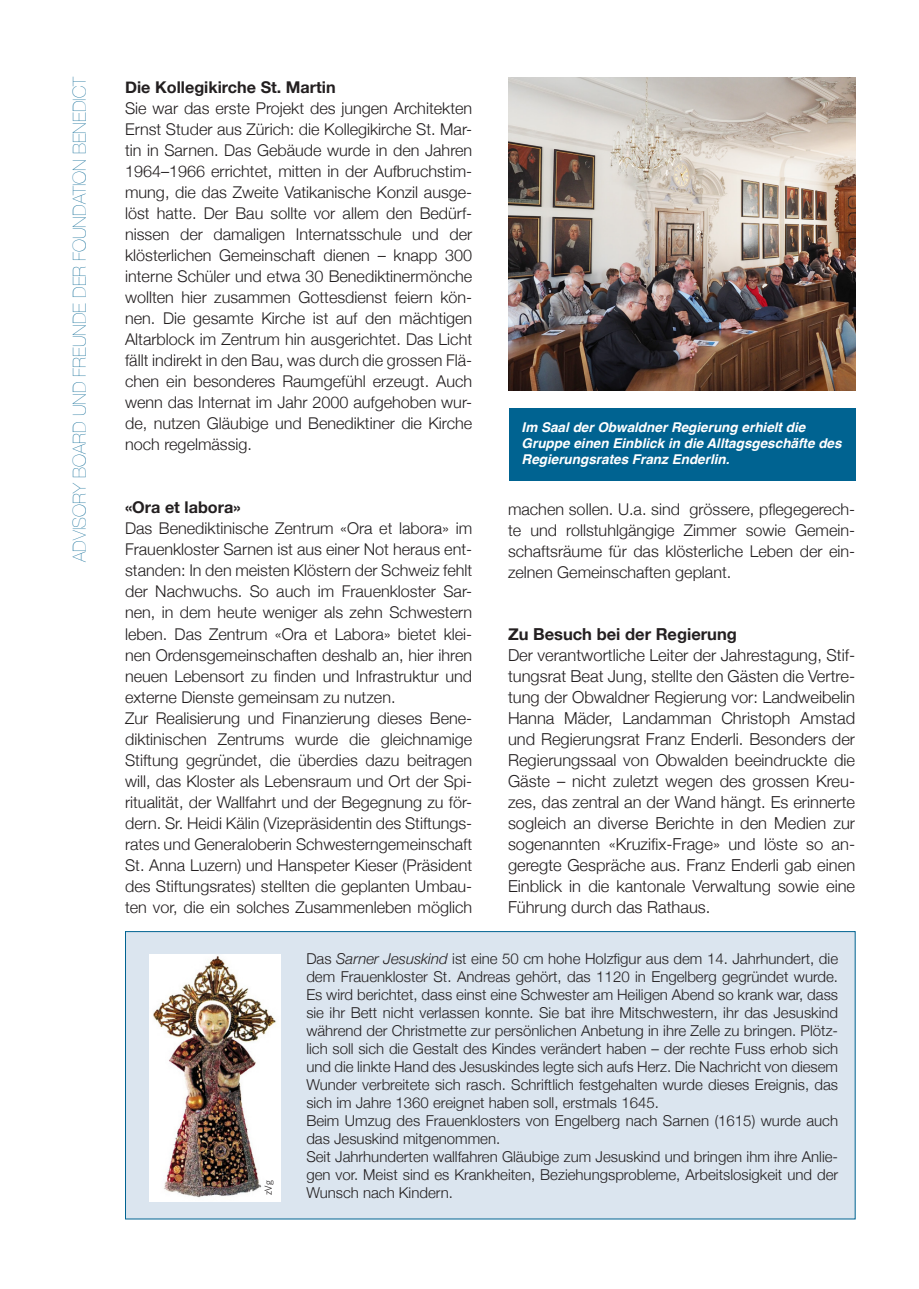
<style>
.page{position:relative;width:919px;height:1289px;background:#fff}
.page>*{position:absolute;margin:0;border:0;box-sizing:border-box;transform-origin:0 0}
.t1{font:200 18px "Helvetica Neue";color:#006391}
.t2{font:300 16.5px/21px "Helvetica Neue";color:#231f20;text-align:justify}
.t3{font:700 16.5px "Helvetica Neue";color:#231f20}
.t4{font:300 16.2px/21px "Helvetica Neue";color:#231f20;text-align:justify}
.t5{font:700 16.2px "Helvetica Neue";color:#231f20}
.t6{font:300 15px/18px "Helvetica Neue";color:#231f20}
.t7{font:italic 700 13.5px/16.2px "Helvetica";color:#fff}
.t8{font:300 9.75px "News Gothic BT";color:#231f20}
.s1{font-style:italic}
</style>
<div class="page">
<img style="left:508px;top:77px;width:347px;height:314px">
<div style="left:509px;top:409px;width:346px;height:72px;background:#006391"></div>
<div style="left:125px;top:931px;width:730px;height:288px;background:#dbe5ef;border:1px solid #006391"></div>
<img style="left:150px;top:954px;width:131px;height:247px">
<p class="t1" style="left:65px;top:562px;width:487px;rotate:-90deg">ADVISORY BOARD UND FREUNDE DER FOUNDATION BENEDICT</p>
<p class="t5" style="left:125px;top:75px;width:212px">Die Kollegikirche St. Martin</p>
<p class="t4" style="left:125px;top:97px;width:348px">Sie war das erste Projekt des jungen Architekten Ernst Studer aus Zürich: die Kollegikirche St. Mar&shy;tin in Sarnen. Das Gebäude wurde in den Jahren 1964–1966 errichtet, mitten in der Aufbruchstim&shy;mung, die das Zweite Vatikanische Konzil ausge&shy;löst hatte. Der Bau sollte vor allem den Bedürf&shy;nissen der damaligen Internatsschule und der klösterlichen Gemeinschaft dienen – knapp 300 interne Schüler und etwa 30 Benediktinermönche wollten hier zusammen Gottesdienst feiern kön&shy;nen. Die gesamte Kirche ist auf den mächtigen Altarblock im Zentrum hin ausgerichtet. Das Licht fällt indirekt in den Bau, was durch die grossen Flä&shy;chen ein besonderes Raumgefühl erzeugt. Auch wenn das Internat im Jahr 2000 aufgehoben wur&shy;de, nutzen Gläubige und Benediktiner die Kirche noch regelmässig.</p>
<p class="t5" style="left:125px;top:495px;width:117px">«Ora et labora»</p>
<p class="t4" style="left:125px;top:517px;width:348px;text-align:left">Das Benediktinische Zentrum «Ora et labora» im Frauenkloster Sarnen ist aus einer Not heraus ent&shy;standen: In den meisten Klöstern der Schweiz fehlt der Nachwuchs. So auch im Frauenkloster Sar&shy;nen, in dem heute weniger als zehn Schwestern leben. Das Zentrum «Ora et Labora» bietet klei&shy;nen Ordensgemeinschaften deshalb an, hier ihren neuen Lebensort zu finden und Infrastruktur und externe Dienste gemeinsam zu nutzen.<br>Zur Realisierung und Finanzierung dieses Bene&shy;diktinischen Zentrums wurde die gleichnamige Stiftung gegründet, die überdies dazu beitragen will, das Kloster als Lebensraum und Ort der Spi&shy;ritualität, der Wallfahrt und der Begegnung zu för&shy;dern. Sr. Heidi Kälin (Vizepräsidentin des Stiftungs&shy;rates und Generaloberin Schwesterngemeinschaft St. Anna Luzern) und Hanspeter Kieser (Präsident des Stiftungsrates) stellten die geplanten Umbau&shy;ten vor, die ein solches Zusammenleben möglich</p>
<p class="t7" style="left:521px;top:419px;width:321px">Im Saal der Obwaldner Regierung erhielt die<br>Gruppe einen Einblick in die Alltagsgeschäfte des<br>Regierungsrates Franz Enderlin.</p>
<p class="t4" style="left:508px;top:497px;width:348px">machen sollen. U.a. sind grössere, pflegegerech&shy;te und rollstuhlgängige Zimmer sowie Gemein&shy;schaftsräume für das klösterliche Leben der ein&shy;zelnen Gemeinschaften geplant.</p>
<p class="t3" style="left:508px;top:620px;width:230px">Zu Besuch bei der Regierung</p>
<p class="t2" style="left:508px;top:643px;width:348px">Der verantwortliche Leiter der Jahrestagung, Stif&shy;tungsrat Beat Jung, stellte den Gästen die Vertre&shy;tung der Obwaldner Regierung vor: Landweibelin Hanna Mäder, Landamman Christoph Amstad und Regierungsrat Franz Enderli. Besonders der Regierungssaal von Obwalden beeindruckte die Gäste – nicht zuletzt wegen des grossen Kreu&shy;zes, das zentral an der Wand hängt. Es erinnerte sogleich an diverse Berichte in den Medien zur sogenannten «Kruzifix-Frage» und löste so an&shy;geregte Gespräche aus. Franz Enderli gab einen Einblick in die kantonale Verwaltung sowie eine Führung durch das Rathaus.</p>
<p class="t8" style="left:262px;top:1194px;width:16px;rotate:-90deg">zVg</p>
<p class="t6" style="left:306px;top:948px;width:533px">Das <span class="s1">Sarner Jesuskind</span> ist eine 50 cm hohe Holzfigur aus dem 14. Jahrhundert, die dem Frauenkloster St. Andreas gehört, das 1120 in Engelberg gegründet wurde.<br>Es wird berichtet, dass einst eine Schwester am Heiligen Abend so krank war, dass sie ihr Bett nicht verlassen konnte. Sie bat ihre Mitschwestern, ihr das Jesuskind während der Christmette zur persönlichen Anbetung in ihre Zelle zu bringen. Plötz&shy;lich soll sich die Gestalt des Kindes verändert haben – der rechte Fuss erhob sich und die linkte Hand des Jesuskindes legte sich aufs Herz. Die Nachricht von diesem Wunder verbreitete sich rasch. Schriftlich festgehalten wurde dieses Ereignis, das sich im Jahre 1360 ereignet haben soll, erstmals 1645.<br>Beim Umzug des Frauenklosters von Engelberg nach Sarnen (1615) wurde auch das Jesuskind mitgenommen.<br>Seit Jahrhunderten wallfahren Gläubige zum Jesuskind und bringen ihm ihre Anlie&shy;gen vor. Meist sind es Krankheiten, Beziehungsprobleme, Arbeitslosigkeit und der Wunsch nach Kindern.</p>
</div>
